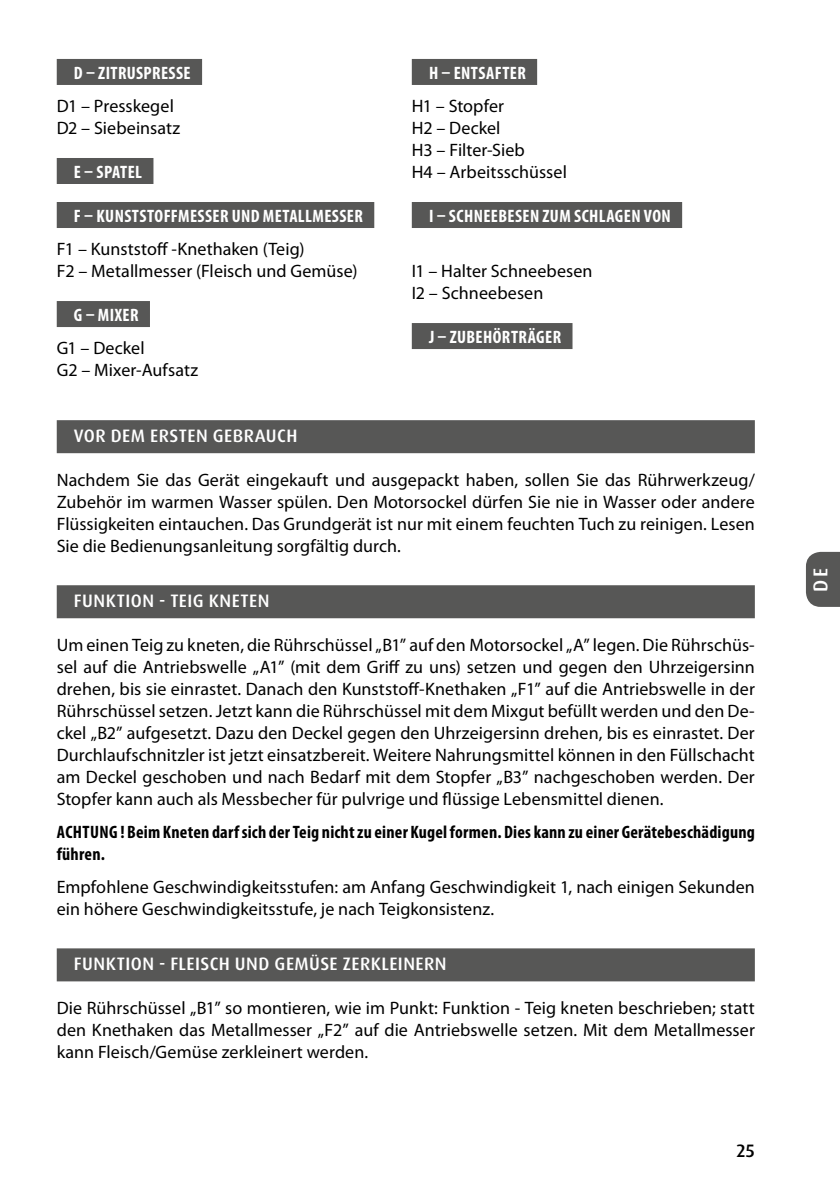
<style>
.page{position:relative;width:840px;height:1191px;background:#fff}
.page>*{position:absolute;margin:0;border:0;box-sizing:border-box;transform-origin:0 0}
.t1{font:500 20px "Dax Pro";color:#fff}
.t2{font:18px/22px "Myriad Pro";letter-spacing:.005em;color:#000}
.t3{font:700 condensed 18px "Myriad Pro";letter-spacing:.025em;color:#fff}
.t4{font:700 condensed 18px/22px "Myriad Pro";letter-spacing:.01em;color:#000}
.t5{font:500 18px "Dax Pro";letter-spacing:.025em;color:#fff}
.t6{font:500 18px "Dax Pro";color:#000}
</style>
<div class="page">
<div style="left:806px;top:552px;width:33px;height:55px;background:#575756"></div>
<div style="left:57px;top:59px;width:145px;height:26px;background:#575756"></div>
<div style="left:57px;top:158px;width:96px;height:26px;background:#575756"></div>
<div style="left:57px;top:202px;width:317px;height:26px;background:#575756"></div>
<div style="left:57px;top:301px;width:93px;height:26px;background:#575756"></div>
<div style="left:411px;top:59px;width:126px;height:26px;background:#575756"></div>
<div style="left:411px;top:202px;width:270px;height:26px;background:#575756"></div>
<div style="left:411px;top:323px;width:161px;height:26px;background:#575756"></div>
<div style="left:57px;top:420px;width:697px;height:33px;background:#575756"></div>
<div style="left:57px;top:585px;width:697px;height:33px;background:#575756"></div>
<div style="left:57px;top:948px;width:697px;height:33px;background:#575756"></div>
<p class="t3" style="left:74px;top:63px;width:118px">D – ZITRUSPRESSE</p>
<p class="t2" style="left:57px;top:95px;width:125px">D1 – Presskegel<br>D2 – Siebeinsatz</p>
<p class="t3" style="left:74px;top:162px;width:70px">E – SPATEL</p>
<p class="t3" style="left:74px;top:206px;width:290px">F – KUNSTSTOFFMESSER UND METALLMESSER</p>
<p class="t2" style="left:57px;top:238px;width:302px">F1 – Kunststoff -Knethaken (Teig)<br>F2 – Metallmesser (Fleisch und Gemüse)</p>
<p class="t3" style="left:74px;top:305px;width:66px">G – MIXER</p>
<p class="t2" style="left:57px;top:337px;width:143px">G1 – Deckel<br>G2 – Mixer-Aufsatz</p>
<p class="t3" style="left:429px;top:63px;width:98px">H – ENTSAFTER</p>
<p class="t2" style="left:411px;top:95px;width:156px">H1 – Stopfer<br>H2 – Deckel<br>H3 – Filter-Sieb<br>H4 – Arbeitsschüssel</p>
<p class="t3" style="left:429px;top:206px;width:243px">I – SCHNEEBESEN ZUM SCHLAGEN VON</p>
<p class="t2" style="left:411px;top:260px;width:182px">I1 – Halter Schneebesen<br>I2 – Schneebesen</p>
<p class="t3" style="left:429px;top:327px;width:133px">J – ZUBEHÖRTRÄGER</p>
<p class="t5" style="left:74px;top:424px;width:225px">VOR DEM ERSTEN GEBRAUCH</p>
<p class="t2" style="left:57px;top:469px;width:699px;text-align:justify">Nachdem Sie das Gerät eingekauft und ausgepackt haben, sollen Sie das Rührwerkzeug/ Zubehör im warmen Wasser spülen. Den Motorsockel dürfen Sie nie in Wasser oder andere Flüssigkeiten eintauchen. Das Grundgerät ist nur mit einem feuchten Tuch zu reinigen. Lesen Sie die Bedienungsanleitung sorgfältig durch.</p>
<p class="t5" style="left:74px;top:589px;width:197px">FUNKTION - TEIG KNETEN</p>
<p class="t2" style="left:57px;top:634px;width:699px;text-align:justify">Um einen Teig zu kneten, die Rührschüssel „B1” auf den Motorsockel „A” legen. Die Rührschüs&shy;sel auf die Antriebswelle „A1” (mit dem Griff zu uns) setzen und gegen den Uhrzeigersinn drehen, bis sie einrastet. Danach den Kunststoff-Knethaken „F1” auf die Antriebswelle in der Rührschüssel setzen. Jetzt kann die Rührschüssel mit dem Mixgut befüllt werden und den De&shy;ckel „B2” aufgesetzt. Dazu den Deckel gegen den Uhrzeigersinn drehen, bis es einrastet. Der Durchlaufschnitzler ist jetzt einsatzbereit. Weitere Nahrungsmittel können in den Füllschacht am Deckel geschoben und nach Bedarf mit dem Stopfer „B3” nachgeschoben werden. Der Stopfer kann auch als Messbecher für pulvrige und flüssige Lebensmittel dienen.</p>
<p class="t4" style="left:57px;top:821px;width:699px">ACHTUNG ! Beim Kneten darf sich der Teig nicht zu einer Kugel formen. Dies kann zu einer Gerätebeschädigung führen.</p>
<p class="t2" style="left:57px;top:876px;width:699px">Empfohlene Geschwindigkeitsstufen: am Anfang Geschwindigkeit 1, nach einigen Sekunden ein höhere Geschwindigkeitsstufe, je nach Teigkonsistenz.</p>
<p class="t5" style="left:74px;top:952px;width:374px">FUNKTION - FLEISCH UND GEMÜSE ZERKLEINERN</p>
<p class="t2" style="left:57px;top:997px;width:699px;text-align:justify">Die Rührschüssel „B1” so montieren, wie im Punkt: Funktion - Teig kneten beschrieben; statt den Knethaken das Metallmesser „F2” auf die Antriebswelle setzen. Mit dem Metallmesser kann Fleisch/Gemüse zerkleinert werden.</p>
<p class="t6" style="left:736px;top:1139px;width:20px">25</p>
<p class="t1" style="left:807px;top:592px;width:25px;rotate:-90deg">DE</p>
</div>
